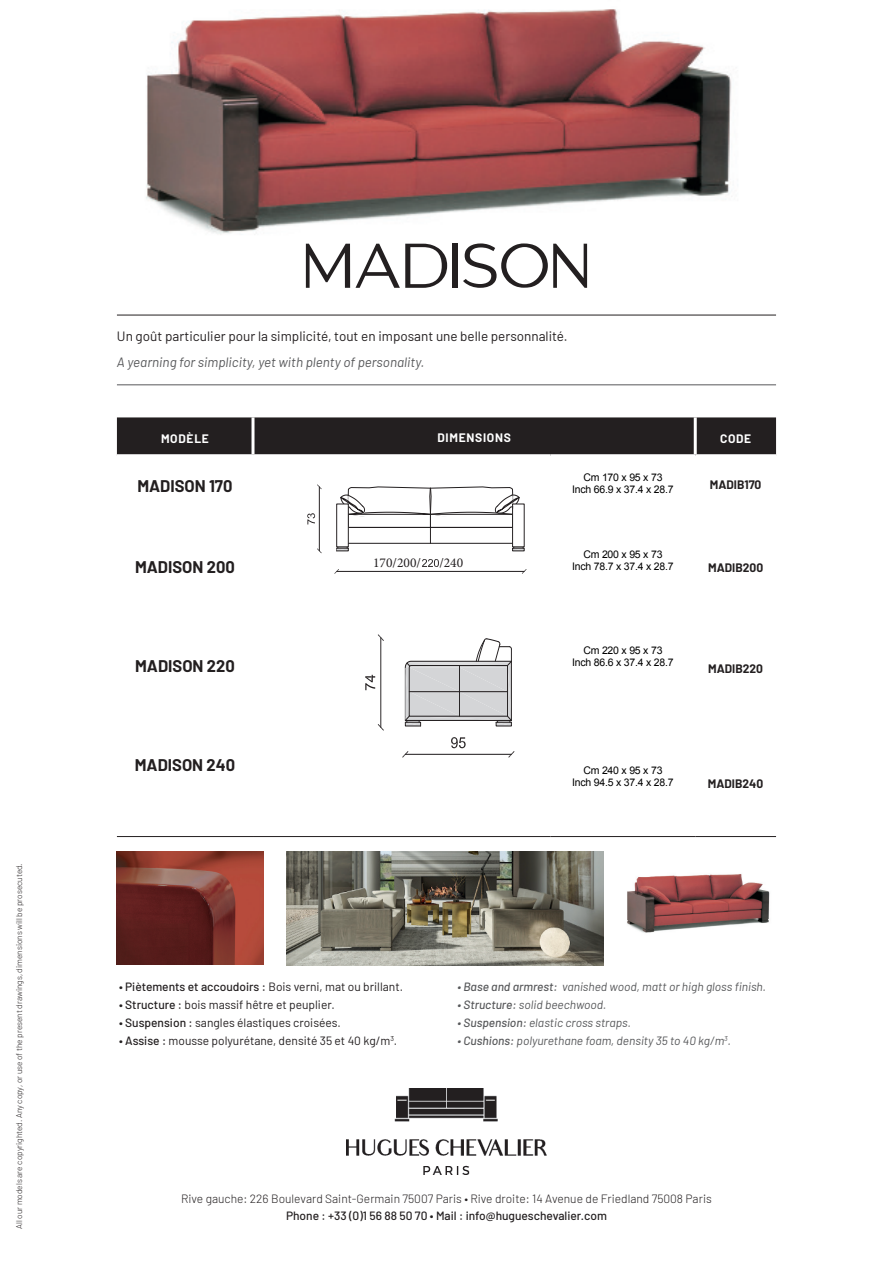
<style>
.page{position:relative;width:893px;height:1263px;background:#fff}
.page>*{position:absolute;margin:0;border:0;box-sizing:border-box;transform-origin:0 0}
.t1{font:108.15px "GANTIC";color:#231f20}
.t2{font:700 16.5px "Barlow";color:#231f20}
.t3{font:13.5px "Barlow";color:#231f20}
.t4{font:italic 13.5px "Barlow";color:#57585a}
.t5{font:13.5px "Minion Pro";color:#231f20}
.t6{font:italic 12px "Barlow";color:#57585a}
.t7{font:12px "Barlow";color:#231f20}
.t8{font:500 12px "Barlow";color:#231f20}
.t9{font:300 12px "Barlow";color:#231f20}
.t10{font:700 12px "Barlow";color:#231f20}
.t11{font:700 12px "Barlow";letter-spacing:.06em;color:#fff}
.t12{font:10.5px/12px "Arial";letter-spacing:-.02em;color:#000;text-align:center}
.t13{font:300 8.25px "Barlow";color:#231f20}
.s1{font-weight:400}
.s2{font-weight:500}
</style>
<div class="page">
<img style="left:146px;top:9px;width:586px;height:226px">
<img style="left:347px;top:1089px;width:199px;height:86px">
<hr style="left:117px;top:315px;width:659px;height:1px;background:#231f20">
<hr style="left:117px;top:384px;width:659px;height:1px;background:#57585a">
<div style="left:117px;top:417px;width:659px;height:37px;background:#231f20"></div>
<hr style="left:251px;top:417px;width:3px;height:37px;background:#fff">
<hr style="left:694px;top:417px;width:3px;height:37px;background:#fff">
<hr style="left:117px;top:836px;width:136px;height:1px;background:#231f20">
<hr style="left:253px;top:836px;width:298px;height:1px;background:#231f20">
<hr style="left:551px;top:836px;width:144px;height:1px;background:#231f20">
<hr style="left:695px;top:836px;width:81px;height:1px;background:#231f20">
<img style="left:117px;top:851px;width:146px;height:113px">
<img style="left:286px;top:851px;width:317px;height:114px">
<img style="left:627px;top:874px;width:143px;height:59px">
<hr style="left:319px;top:487px;width:1px;height:64px;background:#231f20">
<svg style="left:317px;top:484px;width:5px;height:5px"></svg>
<svg style="left:317px;top:548px;width:5px;height:5px"></svg>
<svg style="left:307px;top:513px;width:8px;height:11px"></svg>
<hr style="left:337px;top:571px;width:187px;height:1px;background:#231f20">
<svg style="left:334px;top:569px;width:5px;height:5px"></svg>
<svg style="left:422px;top:559px;width:17px;height:8px"></svg>
<svg style="left:336px;top:487px;width:188px;height:64px"></svg>
<hr style="left:381px;top:638px;width:1px;height:89px;background:#231f20">
<svg style="left:378px;top:634px;width:6px;height:7px"></svg>
<svg style="left:378px;top:724px;width:6px;height:7px"></svg>
<svg style="left:365px;top:675px;width:10px;height:15px"></svg>
<hr style="left:405px;top:754px;width:106px;height:1px;background:#231f20">
<svg style="left:402px;top:751px;width:6px;height:7px"></svg>
<svg style="left:508px;top:751px;width:6px;height:7px"></svg>
<svg style="left:451px;top:737px;width:15px;height:11px"></svg>
<svg style="left:405px;top:639px;width:107px;height:87px"></svg>
<p class="t13" style="left:14px;top:1229px;width:367px;rotate:-90deg">All our models are copyrighted. Any copy, or use of the present drawings, dimensions will be prosecuted.</p>
<h1 class="t1" style="left:303px;top:217px;width:288px">MADISON</h1>
<p class="t3" style="left:117px;top:327px;width:452px">Un goût particulier pour la simplicité, tout en imposant une belle personnalité.</p>
<p class="t4" style="left:117px;top:354px;width:309px">A yearning for simplicity, yet with plenty of personality.</p>
<p class="t11" style="left:161px;top:431px;width:49px">MODÈLE</p>
<p class="t11" style="left:437px;top:430px;width:75px">DIMENSIONS</p>
<p class="t11" style="left:720px;top:431px;width:33px">CODE</p>
<h2 class="t2" style="left:137px;top:475px;width:97px">MADISON 170</h2>
<p class="t12" style="left:572px;top:471px;width:103px">Cm 170 x 95 x 73<br>Inch 66.9 x 37.4 x 28.7</p>
<p class="t10" style="left:710px;top:477px;width:53px">MADIB170</p>
<h2 class="t2" style="left:135px;top:557px;width:101px">MADISON 200</h2>
<h2 class="t2" style="left:135px;top:656px;width:101px">MADISON 220</h2>
<h2 class="t2" style="left:135px;top:755px;width:102px">MADISON 240</h2>
<p class="t5" style="left:373px;top:553px;width:49px">170/200/</p>
<p class="t5" style="left:439px;top:553px;width:25px">/240</p>
<p class="t12" style="left:572px;top:548px;width:103px">Cm 200 x 95 x 73<br>Inch 78.7 x 37.4 x 28.7</p>
<p class="t12" style="left:572px;top:644px;width:103px">Cm 220 x 95 x 73<br>Inch 86.6 x 37.4 x 28.7</p>
<p class="t10" style="left:708px;top:560px;width:57px">MADIB200</p>
<p class="t10" style="left:708px;top:660px;width:56px">MADIB220</p>
<p class="t12" style="left:572px;top:764px;width:103px">Cm 240 x 95 x 73<br>Inch 94.5 x 37.4 x 28.7</p>
<p class="t10" style="left:708px;top:776px;width:57px">MADIB240</p>
<p class="t8" style="left:119px;top:979px;width:286px">• Piètements et accoudoirs : <span class="s1">Bois verni, mat ou brillant.</span></p>
<p class="t7" style="left:119px;top:997px;width:217px"><span class="s2">• Structure :</span> bois massif hêtre et peuplier.</p>
<p class="t7" style="left:119px;top:1015px;width:223px"><span class="s2">• Suspension :</span> sangles élastiques croisées.</p>
<p class="t7" style="left:119px;top:1033px;width:280px"><span class="s2">• Assise :</span> mousse polyurétane, densité 35 et 40 kg/m<sup>3</sup>.</p>
<p class="t6" style="left:458px;top:979px;width:310px"><span class="s2">• Base and armrest:</span> vanished wood, matt or high gloss finish.</p>
<p class="t6" style="left:458px;top:997px;width:150px"><span class="s2">• Structure:</span> solid beechwood.</p>
<p class="t6" style="left:458px;top:1015px;width:175px"><span class="s2">• Suspension:</span> elastic cross straps.</p>
<p class="t6" style="left:458px;top:1033px;width:275px"><span class="s2">• Cushions:</span> polyurethane foam, density 35 to 40 kg/m<sup>3</sup>.</p>
<p class="t9" style="left:181px;top:1191px;width:532px">Rive gauche: 226 Boulevard Saint-Germain 75007 Paris • Rive droite: 14 Avenue de Friedland 75008 Paris</p>
<p class="t8" style="left:286px;top:1208px;width:322px">Phone : +33 (0)1 56 88 50 70 • Mail : info@hugueschevalier.com</p>
</div>
